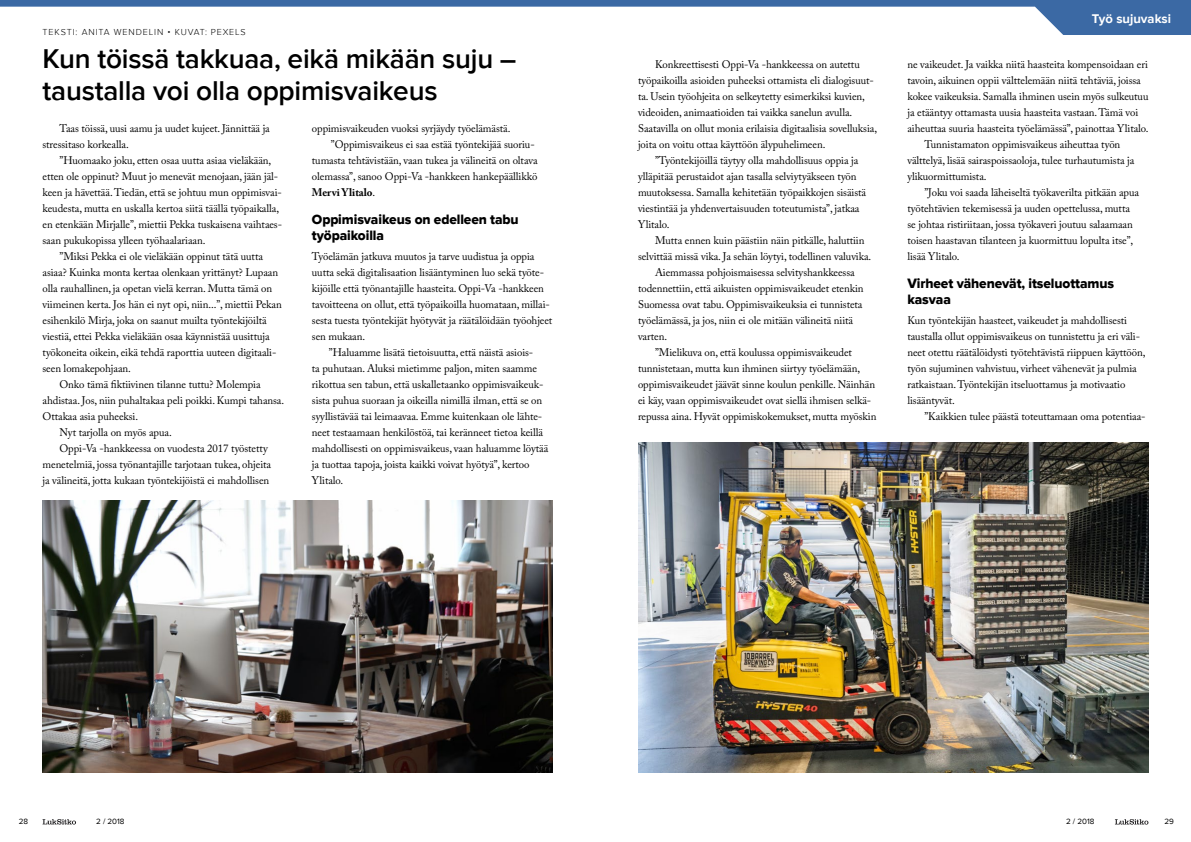
<style>
.page{position:relative;width:1191px;height:842px;background:#fff}
.page>*{position:absolute;margin:0;border:0;box-sizing:border-box;transform-origin:0 0}
.t1{font:600 28px/32px "Proxima Nova";letter-spacing:-.01em;color:#000}
.t2{font:14px/16px "Proxima Nova Extrabld";letter-spacing:-.005em;color:#000}
.t3{font:700 13px "Proxima Nova";color:#fff}
.t4{font:11px/16px "Adobe Caslon Pro";letter-spacing:-.005em;color:#000}
.t5{font:700 11px "Adobe Caslon Pro";letter-spacing:-.005em;color:#000}
.t6{font:300 9px "Proxima Nova";letter-spacing:.1em;color:#000}
.t7{font:8px "Proxima Nova";color:#000}
.s1{font-weight:400}
</style>
<div class="page">
<svg style="left:0;top:0;width:1191px;height:35px"></svg>
<svg style="left:43px;top:819px;width:33px;height:5px"></svg>
<svg style="left:1115px;top:819px;width:33px;height:6px"></svg>
<img style="left:43px;top:501px;width:510px;height:271px">
<img style="left:638px;top:442px;width:510px;height:330px">
<p class="t6" style="left:43px;top:27px;width:204px">TEKSTI: ANITA WENDELIN • KUVAT: PEXELS</p>
<h1 class="t1" style="left:43px;top:43px;width:475px">Kun töissä takkuaa, eikä mikään suju – taustalla voi olla oppimisvaikeus</h1>
<p class="t4" style="left:43px;top:120px;width:229px;text-indent:17px">Taas töissä, uusi aamu ja uudet kujeet. Jännittää ja stressitaso korkealla.</p>
<p class="t4" style="left:60px;top:152px;width:213px">”Huomaako joku, etten osaa uutta asiaa vieläkään,</p>
<p class="t4" style="left:43px;top:168px;width:237px">etten ole oppinut? Muut jo menevät menojaan, jään jäl-</p>
<p class="t4" style="left:43px;top:184px;width:241px">keen ja hävettää. Tiedän, että se johtuu mun oppimisvai-</p>
<p class="t4" style="left:43px;top:200px;width:238px">keudesta, mutta en uskalla kertoa siitä täällä työpaikalla,</p>
<p class="t4" style="left:43px;top:216px;width:241px">en etenkään Mirjalle”, miettii Pekka tuskaisena vaihtaes-</p>
<p class="t4" style="left:43px;top:232px;width:164px">saan pukukopissa ylleen työhaalariaan.</p>
<p class="t4" style="left:60px;top:248px;width:205px">”Miksi Pekka ei ole vieläkään oppinut tätä uutta</p>
<p class="t4" style="left:43px;top:264px;width:237px">asiaa? Kuinka monta kertaa olenkaan yrittänyt? Lupaan</p>
<p class="t4" style="left:43px;top:280px;width:231px">olla rauhallinen, ja opetan vielä kerran. Mutta tämä on</p>
<p class="t4" style="left:43px;top:296px;width:241px">viimeinen kerta. Jos hän ei nyt opi, niin...”, miettii Pekan</p>
<p class="t4" style="left:43px;top:312px;width:226px">esihenkilö Mirja, joka on saanut muilta työntekijöiltä</p>
<p class="t4" style="left:43px;top:328px;width:228px">viestiä, ettei Pekka vieläkään osaa käynnistää uusittuja</p>
<p class="t4" style="left:43px;top:344px;width:235px">työkoneita oikein, eikä tehdä raporttia uuteen digitaali-</p>
<p class="t4" style="left:43px;top:360px;width:90px">seen lomakepohjaan.</p>
<p class="t4" style="left:60px;top:376px;width:203px">Onko tämä fiktiivinen tilanne tuttu? Molempia</p>
<p class="t4" style="left:43px;top:392px;width:243px">ahdistaa. Jos, niin puhaltakaa peli poikki. Kumpi tahansa.</p>
<p class="t4" style="left:43px;top:408px;width:97px">Ottakaa asia puheeksi.</p>
<p class="t4" style="left:60px;top:424px;width:114px">Nyt tarjolla on myös apua.</p>
<p class="t4" style="left:60px;top:440px;width:210px">Oppi-Va -hankkeessa on vuodesta 2017 työstetty</p>
<p class="t4" style="left:43px;top:456px;width:230px">menetelmiä, jossa työnantajille tarjotaan tukea, ohjeita</p>
<p class="t4" style="left:43px;top:472px;width:228px">ja välineitä, jotta kukaan työntekijöistä ei mahdollisen</p>
<p class="t4" style="left:312px;top:120px;width:200px">oppimisvaikeuden vuoksi syrjäydy työelämästä.</p>
<p class="t4" style="left:331px;top:136px;width:205px">”Oppimisvaikeus ei saa estää työntekijää suoriu-</p>
<p class="t4" style="left:312px;top:152px;width:227px">tumasta tehtävistään, vaan tukea ja välineitä on oltava</p>
<p class="t4" style="left:312px;top:168px;width:227px">olemassa”, sanoo Oppi-Va -hankkeen hankepäällikkö</p>
<p class="t5" style="left:312px;top:186px;width:65px">Mervi Ylitalo<span class="s1">.</span></p>
<p class="t2" style="left:312px;top:212px;width:208px">Oppimisvaikeus on edelleen tabu työpaikoilla</p>
<p class="t4" style="left:312px;top:248px;width:224px">Työelämän jatkuva muutos ja tarve uudistua ja oppia</p>
<p class="t4" style="left:312px;top:264px;width:234px">uutta sekä digitalisaation lisääntyminen luo sekä työte-</p>
<p class="t4" style="left:312px;top:280px;width:233px">kijöille että työnantajille haasteita. Oppi-Va -hankkeen</p>
<p class="t4" style="left:312px;top:296px;width:239px">tavoitteena on ollut, että työpaikoilla huomataan, millai-</p>
<p class="t4" style="left:312px;top:312px;width:242px">sesta tuesta työntekijät hyötyvät ja räätälöidään työohjeet</p>
<p class="t4" style="left:312px;top:328px;width:55px">sen mukaan.</p>
<p class="t4" style="left:329px;top:344px;width:206px">”Haluamme lisätä tietoisuutta, että näistä asiois-</p>
<p class="t4" style="left:312px;top:360px;width:227px">ta puhutaan. Aluksi mietimme paljon, miten saamme</p>
<p class="t4" style="left:312px;top:376px;width:233px">rikottua sen tabun, että uskalletaanko oppimisvaikeuk-</p>
<p class="t4" style="left:312px;top:392px;width:232px">sista puhua suoraan ja oikeilla nimillä ilman, että se on</p>
<p class="t4" style="left:312px;top:408px;width:232px">syyllistävää tai leimaavaa. Emme kuitenkaan ole lähte-</p>
<p class="t4" style="left:312px;top:424px;width:233px">neet testaamaan henkilöstöä, tai keränneet tietoa keillä</p>
<p class="t4" style="left:312px;top:440px;width:238px">mahdollisesti on oppimisvaikeus, vaan haluamme löytää</p>
<p class="t4" style="left:312px;top:456px;width:219px">ja tuottaa tapoja, joista kaikki voivat hyötyä”, kertoo</p>
<p class="t4" style="left:312px;top:472px;width:33px">Ylitalo.</p>
<p class="t4" style="left:655px;top:56px;width:206px">Konkreettisesti Oppi-Va -hankkeessa on autettu</p>
<p class="t4" style="left:638px;top:72px;width:237px">työpaikoilla asioiden puheeksi ottamista eli dialogisuut-</p>
<p class="t4" style="left:638px;top:88px;width:228px">ta. Usein työohjeita on selkeytetty esimerkiksi kuvien,</p>
<p class="t4" style="left:638px;top:104px;width:216px">videoiden, animaatioiden tai vaikka sanelun avulla.</p>
<p class="t4" style="left:638px;top:120px;width:240px">Saatavilla on ollut monia erilaisia digitaalisia sovelluksia,</p>
<p class="t4" style="left:638px;top:136px;width:189px">joita on voitu ottaa käyttöön älypuhelimeen.</p>
<p class="t4" style="left:655px;top:152px;width:205px">”Työntekijöillä täytyy olla mahdollisuus oppia ja</p>
<p class="t4" style="left:638px;top:168px;width:220px">ylläpitää perustaidot ajan tasalla selviytyäkseen työn</p>
<p class="t4" style="left:638px;top:184px;width:230px">muutoksessa. Samalla kehitetään työpaikkojen sisäistä</p>
<p class="t4" style="left:638px;top:200px;width:223px">viestintää ja yhdenvertaisuuden toteutumista”, jatkaa</p>
<p class="t4" style="left:638px;top:216px;width:33px">Ylitalo.</p>
<p class="t4" style="left:655px;top:232px;width:211px">Mutta ennen kuin päästiin näin pitkälle, haluttiin</p>
<p class="t4" style="left:638px;top:248px;width:235px">selvittää missä vika. Ja sehän löytyi, todellinen valuvika.</p>
<p class="t4" style="left:655px;top:264px;width:201px">Aiemmassa pohjoismaisessa selvityshankkeessa</p>
<p class="t4" style="left:638px;top:280px;width:227px">todennettiin, että aikuisten oppimisvaikeudet etenkin</p>
<p class="t4" style="left:638px;top:296px;width:226px">Suomessa ovat tabu. Oppimisvaikeuksia ei tunnisteta</p>
<p class="t4" style="left:638px;top:312px;width:217px">työelämässä, ja jos, niin ei ole mitään välineitä niitä</p>
<p class="t4" style="left:638px;top:328px;width:31px">varten.</p>
<p class="t4" style="left:655px;top:344px;width:198px">”Mielikuva on, että koulussa oppimisvaikeudet</p>
<p class="t4" style="left:638px;top:360px;width:224px">tunnistetaan, mutta kun ihminen siirtyy työelämään,</p>
<p class="t4" style="left:638px;top:376px;width:239px">oppimisvaikeudet jäävät sinne koulun penkille. Näinhän</p>
<p class="t4" style="left:638px;top:392px;width:235px">ei käy, vaan oppimisvaikeudet ovat siellä ihmisen selkä-</p>
<p class="t4" style="left:638px;top:408px;width:240px">repussa aina. Hyvät oppimiskokemukset, mutta myöskin</p>
<p class="t3" style="left:1091px;top:12px;width:81px">Työ sujuvaksi</p>
<p class="t4" style="left:907px;top:56px;width:242px">ne vaikeudet. Ja vaikka niitä haasteita kompensoidaan eri</p>
<p class="t4" style="left:907px;top:72px;width:235px">tavoin, aikuinen oppii välttelemään niitä tehtäviä, joissa</p>
<p class="t4" style="left:907px;top:88px;width:242px">kokee vaikeuksia. Samalla ihminen usein myös sulkeutuu</p>
<p class="t4" style="left:907px;top:104px;width:232px">ja etääntyy ottamasta uusia haasteita vastaan. Tämä voi</p>
<p class="t4" style="left:907px;top:120px;width:243px">aiheuttaa suuria haasteita työelämässä”, painottaa Ylitalo.</p>
<p class="t4" style="left:924px;top:136px;width:197px">Tunnistamaton oppimisvaikeus aiheuttaa työn</p>
<p class="t4" style="left:907px;top:152px;width:228px">välttelyä, lisää sairaspoissaoloja, tulee turhautumista ja</p>
<p class="t4" style="left:907px;top:168px;width:81px">ylikuormittumista.</p>
<p class="t4" style="left:924px;top:184px;width:216px">”Joku voi saada läheiseltä työkaverilta pitkään apua</p>
<p class="t4" style="left:907px;top:200px;width:224px">työtehtävien tekemisessä ja uuden opettelussa, mutta</p>
<p class="t4" style="left:907px;top:216px;width:227px">se johtaa ristiriitaan, jossa työkaveri joutuu salaamaan</p>
<p class="t4" style="left:907px;top:232px;width:227px">toisen haastavan tilanteen ja kuormittuu lopulta itse”,</p>
<p class="t4" style="left:907px;top:248px;width:54px">lisää Ylitalo.</p>
<p class="t2" style="left:907px;top:276px;width:208px">Virheet vähenevät, itseluottamus kasvaa</p>
<p class="t4" style="left:907px;top:312px;width:240px">Kun työntekijän haasteet, vaikeudet ja mahdollisesti taustalla ollut oppimisvaikeus on tunnistettu ja eri väli&shy;neet otettu räätälöidysti työtehtävistä riippuen käyttöön, työn sujuminen vahvistuu, virheet vähenevät ja pulmia ratkaistaan. Työntekijän itseluottamus ja motivaatio lisääntyvät.</p>
<p class="t4" style="left:924px;top:408px;width:223px">”Kaikkien tulee päästä toteuttamaan oma potentiaa-</p>
<p class="t7" style="left:19px;top:817px;width:11px">28</p>
<p class="t7" style="left:96px;top:817px;width:30px">2 / 2018</p>
<p class="t7" style="left:1066px;top:817px;width:30px">2 / 2018</p>
<p class="t7" style="left:1164px;top:817px;width:11px">29</p>
</div>
